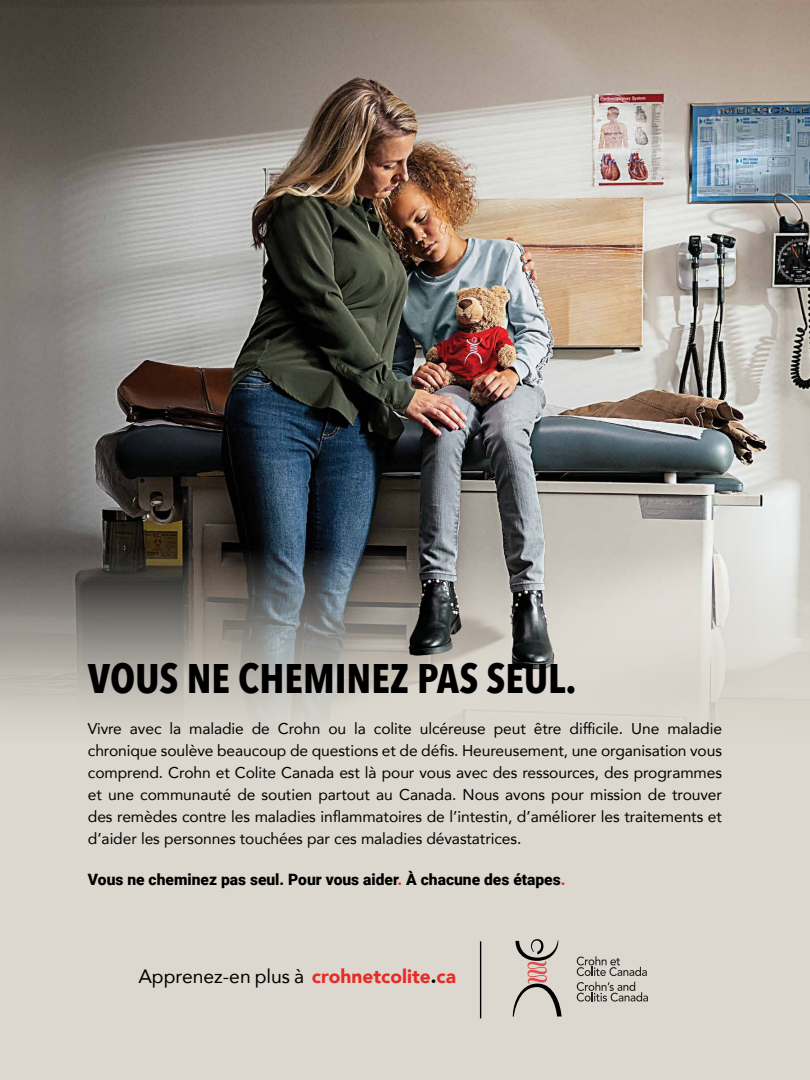
<style>
.page{position:relative;width:810px;height:1080px;background:#fff}
.page>*{position:absolute;margin:0;border:0;box-sizing:border-box;transform-origin:0 0}
.t1{font:700 41.25px "Avenir Next Condensed";color:#000}
.t2{font:19.31px "Avenir";color:#000}
.t3{font:15.62px/21.9px "Avenir";letter-spacing:-.005em;color:#000;text-align:justify}
.t4{font:900 15.62px "Roboto";color:#000}
.s1{color:#e72b26}
.s2{font-weight:900;font-size:19.19px;color:#e72b26}
.s3{font-weight:900;font-size:19.19px}
</style>
<div class="page">
<div style="left:0;top:551px;width:810px;height:353px;background:#dcd8cf"></div>
<div style="left:0;top:893px;width:810px;height:187px;background:#dcd8cf"></div>
<img style="left:0;top:0;width:810px;height:708px">
<svg style="left:513px;top:939px;width:49px;height:78px"></svg>
<svg style="left:577px;top:982px;width:71px;height:20px"></svg>
<svg style="left:577px;top:956px;width:70px;height:20px"></svg>
<hr style="left:480px;top:941px;width:1px;height:77px;background:#000">
<h1 class="t1" style="left:88px;top:653px;width:490px">VOUS NE CHEMINEZ PAS SEUL.</h1>
<p class="t3" style="left:88px;top:717px;width:636px">Vivre avec la maladie de Crohn ou la colite ulcéreuse peut être difficile. Une maladie chronique soulève beaucoup de questions et de défis. Heureusement, une organisation vous comprend. Crohn et Colite Canada est là pour vous avec des ressources, des programmes et une communauté de soutien partout au Canada. Nous avons pour mission de trouver des remèdes contre les maladies inflammatoires de l’intestin, d’améliorer les traitements et d’aider les personnes touchées par ces maladies dévastatrices.</p>
<p class="t4" style="left:88px;top:868px;width:479px">Vous ne cheminez pas seul. Pour vous aider<span class="s1">.</span> À chacune des étapes<span class="s1">.</span></p>
<p class="t2" style="left:138px;top:961px;width:319px">Apprenez-en plus à <span class="s2">crohnetcolite</span><span class="s3">.</span><span class="s2">ca</span></p>
</div>
